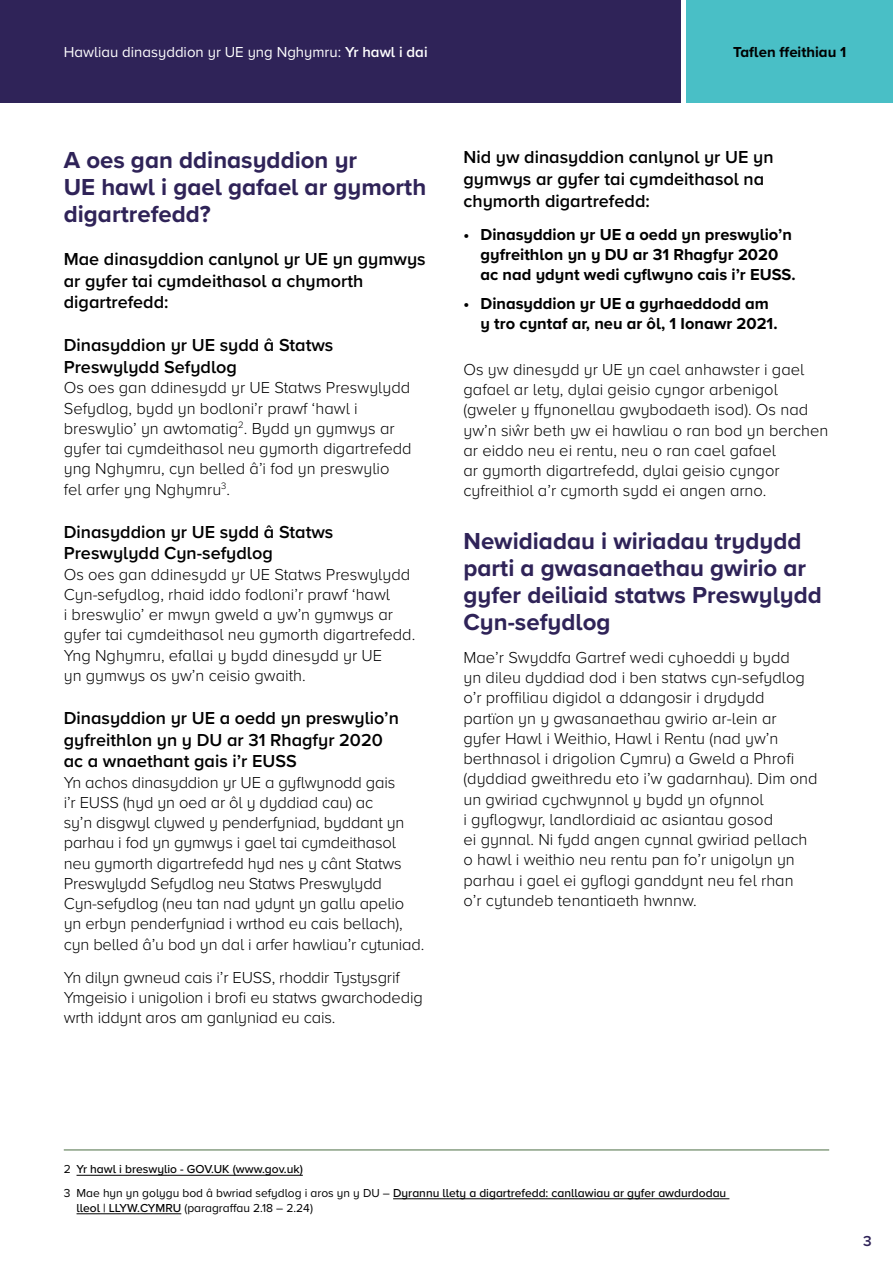
<style>
.page{position:relative;width:893px;height:1263px;background:#fff}
.page>*{position:absolute;margin:0;border:0;box-sizing:border-box;transform-origin:0 0}
.H3_Sub_Heading{font:700 24px/27px "Proxima Nova";color:#2f2358}
.H4_Sub_sub_heading_no_space{font:600 18px/21.8px "Proxima Nova";color:#000}
.H4_Sub_sub_heading{font:600 18px/21.8px "Proxima Nova";color:#000}
.Body_Text{font:300 16.5px/20.2px "Proxima Nova";color:#000}
.Bullets{font:700 16.5px/20.2px "Proxima Nova";color:#000}
.Last_Bullet{font:700 16.5px/20.2px "Proxima Nova";color:#000}
.t1{font:15px "Proxima Nova";color:#fff}
.t2{font:700 15px "Proxima Nova";color:#000}
.t3{font:600 15px "Proxima Nova";color:#2f2358}
.Footnote{font:500 12px/15px "Proxima Nova";color:#000}
.s1{font-weight:600}
.s2{font-weight:400}
</style>
<div class="page">
<hr style="left:64px;top:1149px;width:765px;height:1px;background:#4b6f44">
<hr style="left:77px;top:1175px;width:226px;height:1px;background:#000">
<hr style="left:393px;top:1198px;width:336px;height:1px;background:#000">
<hr style="left:77px;top:1213px;width:104px;height:1px;background:#000">
<div style="left:0;top:0;width:680px;height:102px;background:#2f2358"></div>
<div style="left:687px;top:0;width:206px;height:102px;background:#49bfc6"></div>
<p class="t1" style="left:64px;top:41px;width:365px">Hawliau dinasyddion yr UE yng Nghymru: <span class="s1">Yr hawl i dai</span></p>
<p class="t2" style="left:733px;top:41px;width:115px">Taflen ffeithiau 1</p>
<h3 class="H3_Sub_Heading" style="left:64px;top:146px;width:364px">A oes gan ddinasyddion yr<br>UE hawl i gael gafael ar gymorth digartrefedd?</h3>
<h4 class="H4_Sub_sub_heading" style="left:64px;top:247px;width:363px">Mae dinasyddion canlynol yr UE yn gymwys ar gyfer tai cymdeithasol a chymorth digartrefedd:</h4>
<h4 class="H4_Sub_sub_heading_no_space" style="left:64px;top:334px;width:271px">Dinasyddion yr UE sydd â Statws<br>Preswylydd Sefydlog</h4>
<p class="Body_Text" style="left:64px;top:377px;width:349px">Os oes gan ddinesydd yr UE Statws Preswylydd Sefydlog, bydd yn bodloni’r prawf ‘hawl i breswylio’ yn awtomatig<sup>2</sup>. Bydd yn gymwys ar gyfer tai cymdeithasol neu gymorth digartrefedd yng Nghymru, cyn belled â’i fod yn preswylio<br>fel arfer yng Nghymru<sup>3</sup>.</p>
<h4 class="H4_Sub_sub_heading_no_space" style="left:64px;top:520px;width:271px">Dinasyddion yr UE sydd â Statws<br>Preswylydd Cyn-sefydlog</h4>
<p class="Body_Text" style="left:64px;top:563px;width:353px">Os oes gan ddinesydd yr UE Statws Preswylydd Cyn-sefydlog, rhaid iddo fodloni’r prawf ‘hawl<br>i breswylio’ er mwyn gweld a yw’n gymwys ar gyfer tai cymdeithasol neu gymorth digartrefedd.<br>Yng Nghymru, efallai y bydd dinesydd yr UE<br>yn gymwys os yw’n ceisio gwaith.</p>
<h4 class="H4_Sub_sub_heading_no_space" style="left:64px;top:706px;width:337px">Dinasyddion yr UE a oedd yn preswylio’n gyfreithlon yn y DU ar 31 Rhagfyr 2020 ac a wnaethant gais i’r EUSS</h4>
<p class="Body_Text" style="left:64px;top:771px;width:362px">Yn achos dinasyddion yr UE a gyflwynodd gais<br>i’r EUSS (hyd yn oed ar ôl y dyddiad cau) ac<br>sy’n disgwyl clywed y penderfyniad, byddant yn parhau i fod yn gymwys i gael tai cymdeithasol neu gymorth digartrefedd hyd nes y cânt Statws Preswylydd Sefydlog neu Statws Preswylydd Cyn-sefydlog (neu tan nad ydynt yn gallu apelio yn erbyn penderfyniad i wrthod eu cais bellach), cyn belled â’u bod yn dal i arfer hawliau’r cytuniad.</p>
<p class="Body_Text" style="left:64px;top:966px;width:360px">Yn dilyn gwneud cais i’r EUSS, rhoddir Tystysgrif<br>Ymgeisio i unigolion i brofi eu statws gwarchodedig wrth iddynt aros am ganlyniad eu cais.</p>
<h4 class="H4_Sub_sub_heading" style="left:463px;top:146px;width:312px">Nid yw dinasyddion canlynol yr UE yn gymwys ar gyfer tai cymdeithasol na chymorth digartrefedd:</h4>
<p class="Bullets" style="left:480px;top:224px;width:317px;text-indent:-17px">• Dinasyddion yr UE a oedd yn preswylio’n gyfreithlon yn y DU ar 31 Rhagfyr 2020 ac nad ydynt wedi cyflwyno cais i’r EUSS.</p>
<p class="Last_Bullet" style="left:480px;top:293px;width:299px;text-indent:-17px">• Dinasyddion yr UE a gyrhaeddodd am y tro cyntaf ar, neu ar ôl, 1 Ionawr 2021.</p>
<p class="Body_Text" style="left:463px;top:358px;width:366px">Os yw dinesydd yr UE yn cael anhawster i gael gafael ar lety, dylai geisio cyngor arbenigol (gweler y ffynonellau gwybodaeth isod). Os nad yw’n siŵr beth yw ei hawliau o ran bod yn berchen ar eiddo neu ei rentu, neu o ran cael gafael<br>ar gymorth digartrefedd, dylai geisio cyngor cyfreithiol a’r cymorth sydd ei angen arno.</p>
<h3 class="H3_Sub_Heading" style="left:463px;top:527px;width:360px">Newidiadau i wiriadau trydydd parti a gwasanaethau gwirio ar gyfer deiliaid statws Preswylydd<br>Cyn-sefydlog</h3>
<p class="Body_Text" style="left:463px;top:646px;width:355px">Mae’r Swyddfa Gartref wedi cyhoeddi y bydd<br>yn dileu dyddiad dod i ben statws cyn-sefydlog o’r proffiliau digidol a ddangosir i drydydd partïon yn y gwasanaethau gwirio ar-lein ar gyfer Hawl i Weithio, Hawl i Rentu (nad yw’n berthnasol i drigolion Cymru) a Gweld a Phrofi (dyddiad gweithredu eto i’w gadarnhau). Dim ond un gwiriad cychwynnol y bydd yn ofynnol<br>i gyflogwyr, landlordiaid ac asiantau gosod<br>ei gynnal. Ni fydd angen cynnal gwiriad pellach o hawl i weithio neu rentu pan fo’r unigolyn yn parhau i gael ei gyflogi ganddynt neu fel rhan<br>o’r cytundeb tenantiaeth hwnnw.</p>
<p class="Footnote" style="left:64px;top:1161px;width:241px"><span class="s2">2</span> Yr hawl i breswylio - GOV.UK (www.gov.uk)</p>
<p class="Footnote" style="left:77px;top:1185px;width:651px;text-indent:-13px"><span class="s2">3 Mae hyn yn golygu bod â bwriad sefydlog i aros yn y DU –</span> Dyrannu llety a digartrefedd: canllawiau ar gyfer awdurdodau lleol | LLYW.CYMRU <span class="s2">(paragraffau 2.18 – 2.24)</span></p>
<p class="t3" style="left:863px;top:1229px;width:10px">3</p>
</div>
